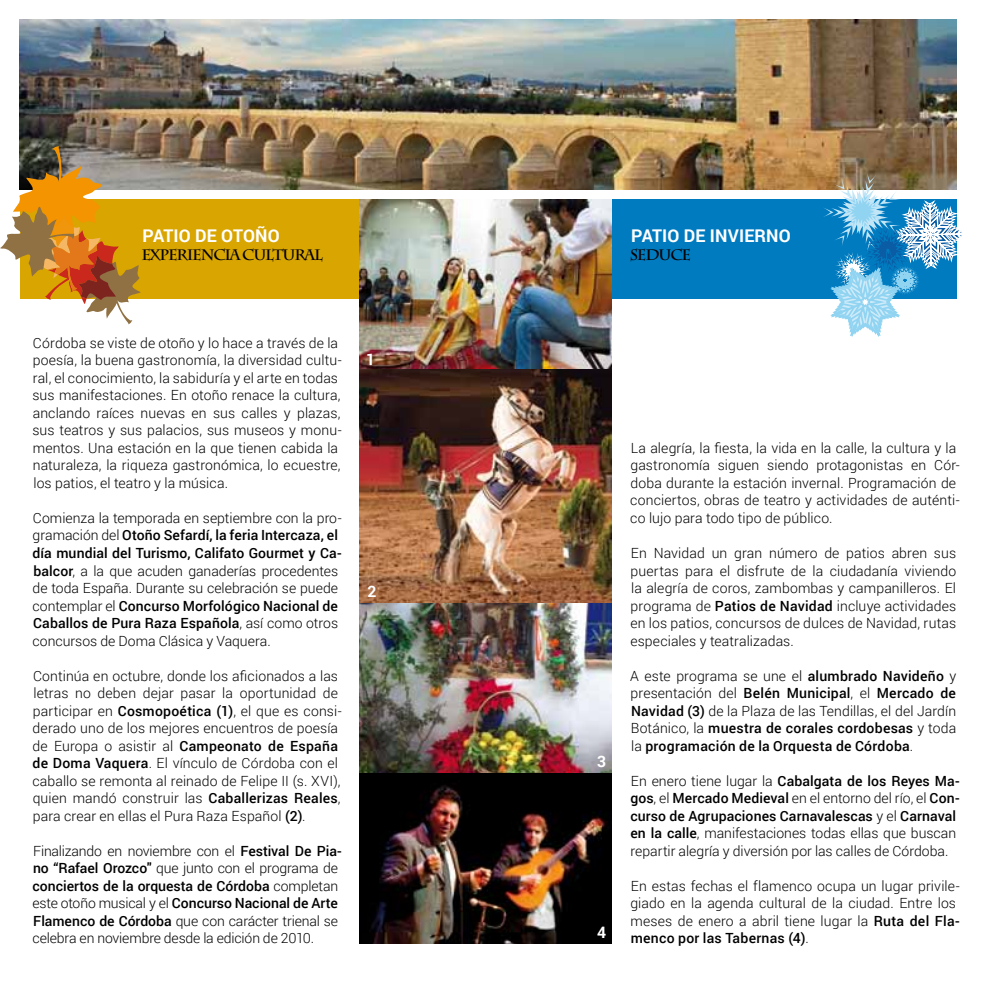
<style>
.page{position:relative;width:983px;height:993px;background:#fff}
.page>*{position:absolute;margin:0;border:0;box-sizing:border-box;transform-origin:0 0}
.t1{font:700 17.5px "Roboto";letter-spacing:.005em;color:#fff}
.t2{font:700 15.75px "Roboto";color:#fff}
.t3{font:700 15.05px "Charlemagne Std";letter-spacing:-.075em;color:#000}
.t4{font:300 14px/17.5px "Roboto";letter-spacing:.005em;color:#000}
.t5{font:500 14px/17.5px "Roboto";letter-spacing:.015em;color:#000;text-align:justify}
.s1{font-weight:500}
.s2{font-weight:300}
</style>
<div class="page">
<img style="left:359px;top:299px;width:252px;height:644px">
<div style="left:20px;top:199px;width:588px;height:100px;background:#d9a500"></div>
<img style="left:368px;top:199px;width:454px;height:100px">
<img style="left:20px;top:20px;width:936px;height:169px">
<svg style="left:0;top:146px;width:140px;height:178px"></svg>
<svg style="left:822px;top:172px;width:140px;height:165px"></svg>
<p class="t1" style="left:142px;top:223px;width:139px">PATIO DE OTOÑO</p>
<p class="t3" style="left:141px;top:246px;width:183px">EXPERIENCIA CULTURAL</p>
<p class="t4" style="left:32px;top:333px;width:311px">Córdoba se viste de otoño y lo hace a través de la poesía, la buena gastronomía, la diversidad cultu&shy;ral, el conocimiento, la sabiduría y el arte en todas sus manifestaciones. En otoño renace la cultura, anclando raíces nuevas en sus calles y plazas, sus teatros y sus palacios, sus museos y monu&shy;mentos. Una estación en la que tienen cabida la naturaleza, la riqueza gastronómica, lo ecuestre, los patios, el teatro y la música.</p>
<p class="t4" style="left:32px;top:508px;width:310px">Comienza la temporada en septiembre con la pro&shy;gramación del <span class="s1">Otoño Sefardí, la feria Intercaza, el día mundial del Turismo, Califato Gourmet y Ca&shy;balcor</span>, a la que acuden ganaderías procedentes de toda España. Durante su celebración se puede contemplar el <span class="s1">Concurso Morfológico Nacional de Caballos de Pura Raza Española</span>, así como otros concursos de Doma Clásica y Vaquera.</p>
<p class="t4" style="left:32px;top:666px;width:310px">Continúa en octubre, donde los aficionados a las letras no deben dejar pasar la oportunidad de participar en <span class="s1">Cosmopoética (1)</span>, el que es consi&shy;derado uno de los mejores encuentros de poesía de Europa o asistir al <span class="s1">Campeonato de España de Doma Vaquera</span>. El vínculo de Córdoba con el caballo se remonta al reinado de Felipe II (s. XVI), quien mandó construir las <span class="s1">Caballerizas Reales</span>, para crear en ellas el Pura Raza Español <span class="s1">(2)</span>.</p>
<p class="t4" style="left:32px;top:841px;width:310px">Finalizando en noviembre con el <span class="s1">Festival De Pia&shy;no “Rafael Orozco"</span> que junto con el programa de <span class="s1">conciertos de la orquesta de Córdoba</span> completan este otoño musical y el <span class="s1">Concurso Nacional de Arte Flamenco de Córdoba</span> que con carácter trienal se celebra en noviembre desde la edición de 2010.</p>
<p class="t2" style="left:366px;top:348px;width:11px">1</p>
<p class="t2" style="left:367px;top:579px;width:11px">2</p>
<p class="t1" style="left:631px;top:223px;width:161px">PATIO DE INVIERNO</p>
<p class="t3" style="left:629px;top:246px;width:63px">SEDUCE</p>
<p class="t2" style="left:597px;top:749px;width:11px">3</p>
<p class="t2" style="left:597px;top:921px;width:11px">4</p>
<p class="t4" style="left:630px;top:438px;width:331px">La alegría, la fiesta, la vida en la calle, la cultura y la gastronomía siguen siendo protagonistas en Cór&shy;doba durante la estación invernal. Programación de conciertos, obras de teatro y actividades de auténti&shy;co lujo para todo tipo de público.</p>
<p class="t4" style="left:630px;top:543px;width:327px;text-align:justify">En Navidad un gran número de patios abren sus puertas para el disfrute de la ciudadanía viviendo la alegría de coros, zambombas y campanilleros. El programa de <span class="s1">Patios de Navidad</span> incluye actividades en los patios, concursos de dulces de Navidad, rutas especiales y teatralizadas.</p>
<p class="t5" style="left:630px;top:666px;width:327px"><span class="s2">A este programa se une el</span> alumbrado Navideño <span class="s2">y presentación del</span> Belén Municipal<span class="s2">, el</span> Mercado de Navidad (3) <span class="s2">de la Plaza de las Tendillas, el del Jardín Botánico, la</span> muestra de corales cordobesas <span class="s2">y toda la</span> programación de la Orquesta de Córdoba<span class="s2">.</span></p>
<p class="t4" style="left:630px;top:771px;width:331px">En enero tiene lugar la <span class="s1">Cabalgata de los Reyes Ma&shy;gos</span>, el <span class="s1">Mercado Medieval</span> en el entorno del río, el <span class="s1">Con&shy;curso de Agrupaciones Carnavalescas</span> y el <span class="s1">Carnaval en la calle</span>, manifestaciones todas ellas que buscan repartir alegría y diversión por las calles de Córdoba.</p>
<p class="t4" style="left:630px;top:876px;width:331px">En estas fechas el flamenco ocupa un lugar privile&shy;giado en la agenda cultural de la ciudad. Entre los meses de enero a abril tiene lugar la <span class="s1">Ruta del Fla&shy;menco por las Tabernas (4)</span>.</p>
</div>
